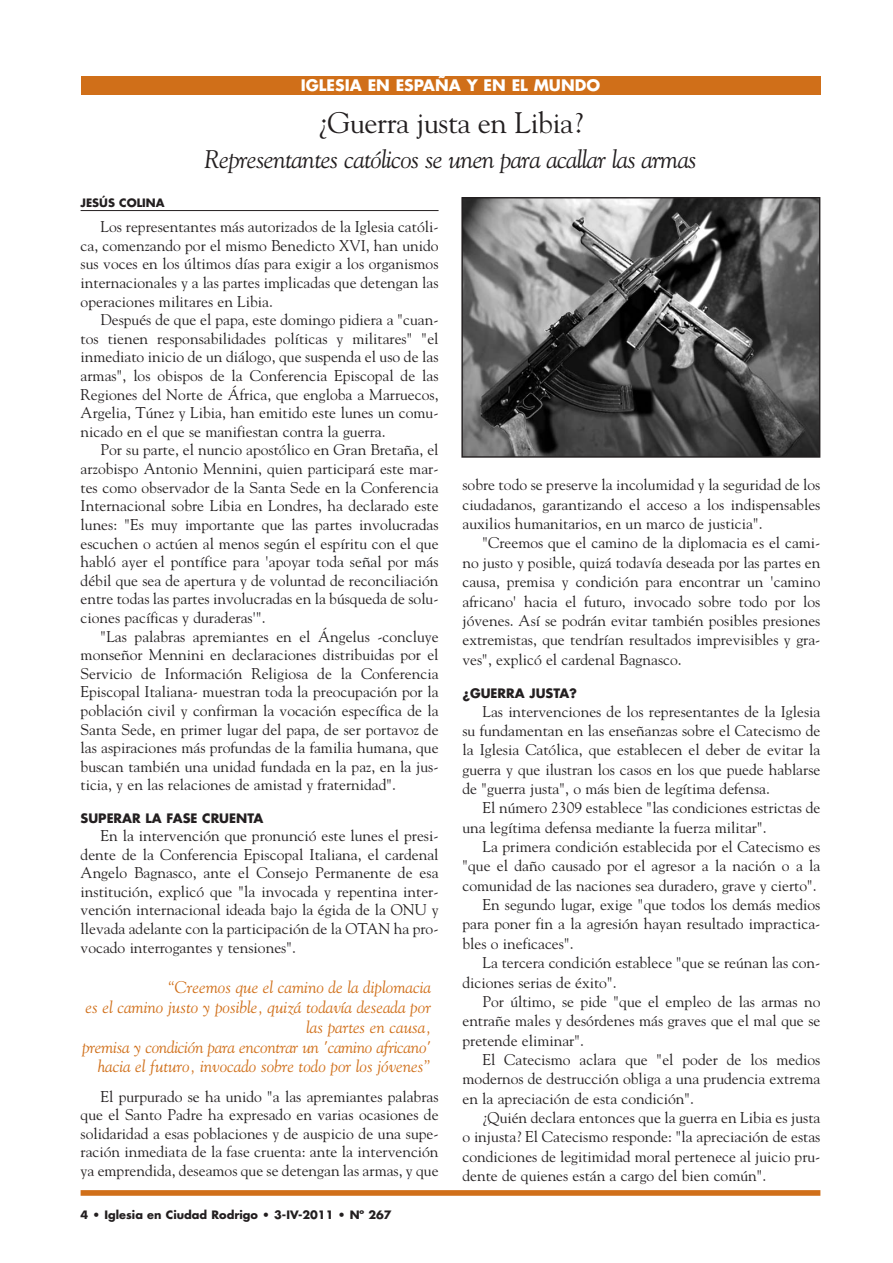
<style>
.page{position:relative;width:893px;height:1263px;background:#fff}
.page>*{position:absolute;margin:0;border:0;box-sizing:border-box;transform-origin:0 0}
.t1{font:29.55px "Goudy";letter-spacing:-.015em;color:#231f20}
.t2{font:italic 25.35px "Goudy";letter-spacing:-.025em;color:#231f20}
.t3{font:italic 16.95px/19.8px "Goudy";color:#d06f19;text-align:right}
.t4{font:15.45px/18.6px "Goudy";color:#231f20;text-align:justify}
.t5{font:700 15.45px "Futura";color:#fff}
.t6{font:700 12.75px "Futura";color:#231f20}
.t7{font:700 11.25px "Futura";color:#231f20}
</style>
<div class="page">
<div style="left:81px;top:1190px;width:739px;height:6px;background:#d06f19"></div>
<hr style="left:81px;top:210px;width:357px;height:1px;background:#231f20">
<img style="left:463px;top:199px;width:355px;height:257px">
<div style="left:461px;top:197px;width:359px;height:261px;border:1px solid #231f20"></div>
<div style="left:81px;top:76px;width:739px;height:19px;background:#d06f19"></div>
<p class="t5" style="left:301px;top:78px;width:301px">IGLESIA EN ESPAÑA Y EN EL MUNDO</p>
<h1 class="t1" style="left:318px;top:111px;width:266px">¿Guerra justa en Libia?</h1>
<h2 class="t2" style="left:204px;top:149px;width:494px">Representantes católicos se unen para acallar las armas</h2>
<p class="t7" style="left:81px;top:198px;width:86px">JESÚS COLINA</p>
<p class="t4" style="left:81px;top:219px;width:359px;text-indent:20px">Los representantes más autorizados de la Iglesia católi&shy;ca, comenzando por el mismo Benedicto XVI, han unido sus voces en los últimos días para exigir a los organismos internacionales y a las partes implicadas que detengan las operaciones militares en Libia.</p>
<p class="t4" style="left:81px;top:312px;width:359px;text-indent:20px">Después de que el papa, este domingo pidiera a "cuan&shy;tos tienen responsabilidades políticas y militares" "el inmediato inicio de un diálogo, que suspenda el uso de las armas", los obispos de la Conferencia Episcopal de las Regiones del Norte de África, que engloba a Marruecos, Argelia, Túnez y Libia, han emitido este lunes un comu&shy;nicado en el que se manifiestan contra la guerra.</p>
<p class="t4" style="left:81px;top:442px;width:359px;text-indent:20px">Por su parte, el nuncio apostólico en Gran Bretaña, el arzobispo Antonio Mennini, quien participará este mar&shy;tes como observador de la Santa Sede en la Conferencia Internacional sobre Libia en Londres, ha declarado este lunes: "Es muy importante que las partes involucradas escuchen o actúen al menos según el espíritu con el que habló ayer el pontífice para 'apoyar toda señal por más débil que sea de apertura y de voluntad de reconciliación entre todas las partes involucradas en la búsqueda de solu&shy;ciones pacíficas y duraderas'".</p>
<p class="t4" style="left:81px;top:628px;width:359px;text-indent:20px">"Las palabras apremiantes en el Ángelus -concluye monseñor Mennini en declaraciones distribuidas por el Servicio de Información Religiosa de la Conferencia Episcopal Italiana- muestran toda la preocupación por la población civil y confirman la vocación específica de la Santa Sede, en primer lugar del papa, de ser portavoz de las aspiraciones más profundas de la familia humana, que buscan también una unidad fundada en la paz, en la jus&shy;ticia, y en las relaciones de amistad y fraternidad".</p>
<p class="t6" style="left:81px;top:813px;width:184px">SUPERAR LA FASE CRUENTA</p>
<p class="t4" style="left:81px;top:828px;width:359px;text-indent:20px">En la intervención que pronunció este lunes el presi&shy;dente de la Conferencia Episcopal Italiana, el cardenal Angelo Bagnasco, ante el Consejo Permanente de esa institución, explicó que "la invocada y repentina inter&shy;vención internacional ideada bajo la égida de la ONU y llevada adelante con la participación de la OTAN ha pro&shy;vocado interrogantes y tensiones".</p>
<p class="t3" style="left:82px;top:979px;width:350px">“Creemos que el camino de la diplomacia<br>es el camino justo y posible, quizá todavía deseada por las partes en causa,<br>premisa y condición para encontrar un 'camino africano' hacia el futuro, invocado sobre todo por los jóvenes”</p>
<p class="t4" style="left:81px;top:1088px;width:359px;text-indent:20px">El purpurado se ha unido "a las apremiantes palabras que el Santo Padre ha expresado en varias ocasiones de solidaridad a esas poblaciones y de auspicio de una supe&shy;ración inmediata de la fase cruenta: ante la intervención ya emprendida, deseamos que se detengan las armas, y que</p>
<p class="t7" style="left:81px;top:1209px;width:312px">4 • Iglesia en Ciudad Rodrigo • 3-IV-2011 • Nº 267</p>
<p class="t4" style="left:462px;top:477px;width:359px;line-height:19.4px">sobre todo se preserve la incolumidad y la seguridad de los ciudadanos, garantizando el acceso a los indispensables auxilios humanitarios, en un marco de justicia".</p>
<p class="t4" style="left:462px;top:535px;width:359px;line-height:19.4px;text-indent:20px">"Creemos que el camino de la diplomacia es el cami&shy;no justo y posible, quizá todavía deseada por las partes en causa, premisa y condición para encontrar un 'camino africano' hacia el futuro, invocado sobre todo por los jóvenes. Así se podrán evitar también posibles presiones extremistas, que tendrían resultados imprevisibles y gra&shy;ves", explicó el cardenal Bagnasco.</p>
<p class="t6" style="left:462px;top:688px;width:116px">¿GUERRA JUSTA?</p>
<p class="t4" style="left:462px;top:703px;width:359px;line-height:19.4px;text-indent:20px">Las intervenciones de los representantes de la Iglesia su fundamentan en las enseñanzas sobre el Catecismo de la Iglesia Católica, que establecen el deber de evitar la guerra y que ilustran los casos en los que puede hablarse de "guerra justa", o más bien de legítima defensa.</p>
<p class="t4" style="left:462px;top:799px;width:359px;line-height:19.4px;text-indent:20px">El número 2309 establece "las condiciones estrictas de una legítima defensa mediante la fuerza militar".</p>
<p class="t4" style="left:482px;top:839px;width:339px">La primera condición establecida por el Catecismo es</p>
<p class="t4" style="left:462px;top:858px;width:359px">"que el daño causado por el agresor a la nación o a la</p>
<p class="t4" style="left:462px;top:877px;width:356px">comunidad de las naciones sea duradero, grave y cierto".</p>
<p class="t4" style="left:482px;top:897px;width:339px">En segundo lugar, exige "que todos los demás medios</p>
<p class="t4" style="left:462px;top:916px;width:359px">para poner fin a la agresión hayan resultado impractica-</p>
<p class="t4" style="left:462px;top:935px;width:113px">bles o ineficaces".</p>
<p class="t4" style="left:482px;top:955px;width:339px">La tercera condición establece "que se reúnan las con-</p>
<p class="t4" style="left:462px;top:974px;width:156px">diciones serias de éxito".</p>
<p class="t4" style="left:482px;top:993px;width:339px">Por último, se pide "que el empleo de las armas no</p>
<p class="t4" style="left:462px;top:1013px;width:359px">entrañe males y desórdenes más graves que el mal que se</p>
<p class="t4" style="left:462px;top:1032px;width:123px">pretende eliminar".</p>
<p class="t4" style="left:482px;top:1051px;width:339px">El Catecismo aclara que "el poder de los medios</p>
<p class="t4" style="left:462px;top:1071px;width:359px">modernos de destrucción obliga a una prudencia extrema</p>
<p class="t4" style="left:462px;top:1090px;width:233px">en la apreciación de esta condición".</p>
<p class="t4" style="left:482px;top:1110px;width:339px">¿Quién declara entonces que la guerra en Libia es justa</p>
<p class="t4" style="left:462px;top:1129px;width:359px">o injusta? El Catecismo responde: "la apreciación de estas</p>
<p class="t4" style="left:462px;top:1148px;width:359px">condiciones de legitimidad moral pertenece al juicio pru-</p>
<p class="t4" style="left:462px;top:1168px;width:305px">dente de quienes están a cargo del bien común".</p>
</div>
